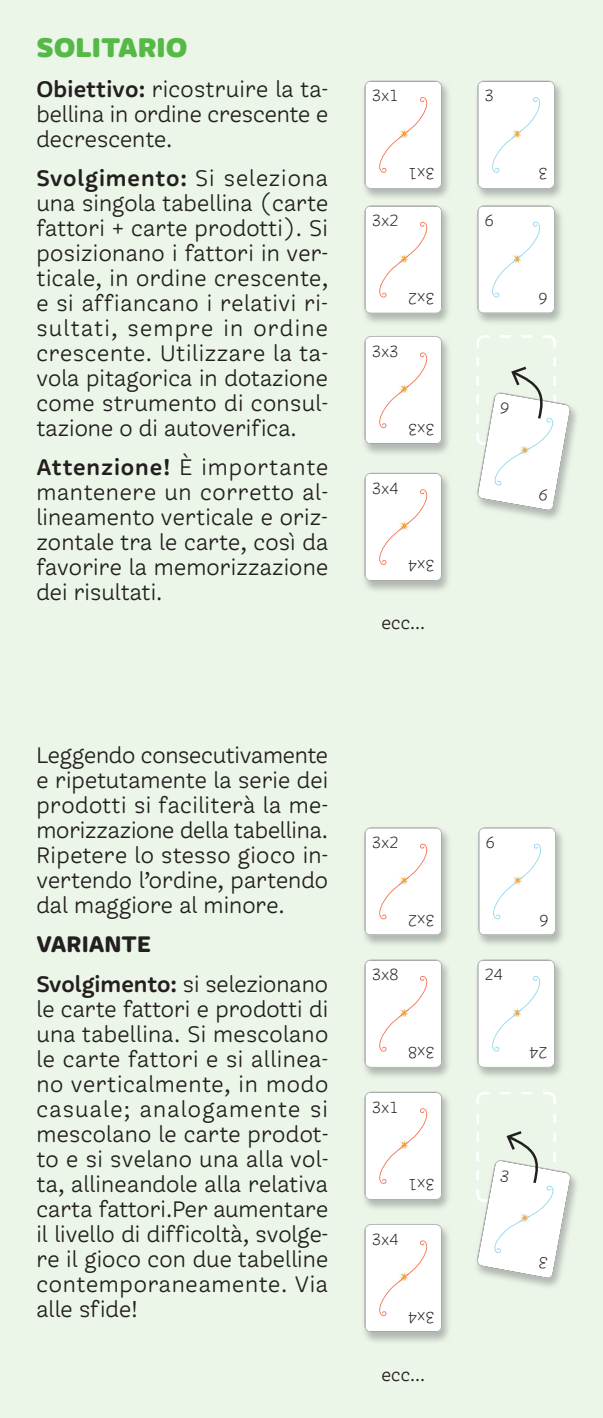
<style>
.page{position:relative;width:603px;height:1418px;background:#fff}
.page>*{position:absolute;margin:0;border:0;box-sizing:border-box;transform-origin:0 0}
.t1{font:900 30px "Freight Round Pro";color:#56b947}
.t2{font:25px/25px "Freight Round Pro";color:#231f20;text-align:justify}
.t3{font:25px "Freight Round Pro Semi";letter-spacing:.035em;color:#231f20}
.t4{font:20px "Freight Round Pro";letter-spacing:.005em;color:#231f20}
.t5{font:300 18px "Freight Round Pro";color:#231f20}
.s1{font-family:"Freight Round Pro Semi"}
.s2{font-family:"Freight Round Pro"}
.s3{font-weight:700}
</style>
<div class="page">
<div style="left:1px;top:0;width:601px;height:1417px;background:#ecf6e8"></div>
<hr style="left:602px;top:0;width:1px;height:709px;background:#d1d2d4">
<hr style="left:602px;top:709px;width:1px;height:708px;background:#d1d2d4">
<hr style="left:602px;top:510px;width:1px;height:199px;background:#da2128">
<div style="left:364px;top:81px;width:77px;height:108px;background:#fff"></div>
<div style="left:364px;top:81px;width:78px;height:108px;border:1px solid #bcbdc0;border-radius:6px"></div>
<div style="left:364px;top:1092px;width:77px;height:107px;background:#fff"></div>
<div style="left:364px;top:1091px;width:78px;height:108px;border:1px solid #bcbdc0;border-radius:6px"></div>
<img style="left:478px;top:80px;width:84px;height:118px">
<div style="left:477px;top:81px;width:77px;height:108px;background:#fff"></div>
<div style="left:477px;top:81px;width:77px;height:108px;border:1px solid #bcbdc0;border-radius:6px"></div>
<img style="left:479px;top:830px;width:84px;height:115px">
<div style="left:478px;top:827px;width:77px;height:108px;background:#fff"></div>
<div style="left:478px;top:827px;width:77px;height:108px;border:1px solid #bcbdc0;border-radius:6px"></div>
<div style="left:364px;top:827px;width:77px;height:108px;background:#fff"></div>
<div style="left:364px;top:827px;width:78px;height:108px;border:1px solid #bcbdc0;border-radius:6px"></div>
<div style="left:364px;top:206px;width:77px;height:107px;background:#fff"></div>
<div style="left:364px;top:205px;width:78px;height:109px;border:1px solid #bcbdc0;border-radius:6px"></div>
<img style="left:478px;top:205px;width:84px;height:118px">
<div style="left:477px;top:206px;width:77px;height:107px;background:#fff"></div>
<div style="left:477px;top:205px;width:77px;height:108px;border:1px solid #bcbdc0;border-radius:6px"></div>
<div style="left:364px;top:336px;width:77px;height:108px;background:#fff"></div>
<div style="left:364px;top:336px;width:78px;height:108px;border:1px solid #bcbdc0;border-radius:6px"></div>
<div style="left:364px;top:959px;width:77px;height:108px;background:#fff"></div>
<div style="left:364px;top:959px;width:78px;height:108px;border:1px solid #bcbdc0;border-radius:6px"></div>
<div style="left:364px;top:473px;width:77px;height:108px;background:#fff"></div>
<div style="left:364px;top:473px;width:78px;height:108px;border:1px solid #bcbdc0;border-radius:6px"></div>
<div style="left:364px;top:1224px;width:77px;height:107px;background:#fff"></div>
<div style="left:364px;top:1224px;width:78px;height:108px;border:1px solid #bcbdc0;border-radius:6px"></div>
<img style="left:478px;top:962px;width:84px;height:115px">
<div style="left:477px;top:959px;width:77px;height:108px;background:#fff"></div>
<div style="left:477px;top:959px;width:77px;height:108px;border:1px solid #bcbdc0;border-radius:6px"></div>
<svg style="left:476px;top:1092px;width:95px;height:187px"></svg>
<svg style="left:476px;top:335px;width:95px;height:176px"></svg>
<p class="t1" style="left:36px;top:29px;width:152px">SOLITARIO</p>
<p class="t2" style="left:36px;top:76px;width:293px"><span class="s1">Obiettivo:</span> ricostruire la ta&shy;bellina in ordine crescente e decrescente.</p>
<p class="t3" style="left:36px;top:163px;width:293px">Svolgimento: <span class="s2">Si seleziona</span></p>
<p class="t2" style="left:36px;top:190px;width:293px">una singola tabellina (carte fattori + carte prodotti). Si posizionano i fattori in ver&shy;ticale, in ordine crescente, e si affiancano i relativi ri&shy;sultati, sempre in ordine crescente. Utilizzare la ta&shy;vola pitagorica in dotazione come strumento di consul&shy;tazione o di autoverifica.</p>
<p class="t3" style="left:36px;top:452px;width:293px">Attenzione! <span class="s2">È importante</span></p>
<p class="t2" style="left:36px;top:479px;width:293px">mantenere un corretto al&shy;lineamento verticale e oriz&shy;zontale tra le carte, così da favorire la memorizzazione dei risultati.</p>
<p class="t5" style="left:372px;top:84px;width:28px">3x1</p>
<p class="t5" style="left:434px;top:185px;width:28px;rotate:-180deg">3x1</p>
<p class="t5" style="left:372px;top:209px;width:28px">3x2</p>
<p class="t5" style="left:434px;top:310px;width:28px;rotate:-180deg">3x2</p>
<p class="t5" style="left:372px;top:340px;width:28px">3x3</p>
<p class="t5" style="left:434px;top:440px;width:28px;rotate:-180deg">3x3</p>
<p class="t5" style="left:372px;top:476px;width:28px">3x4</p>
<p class="t5" style="left:434px;top:577px;width:28px;rotate:-180deg">3x4</p>
<p class="t4" style="left:381px;top:611px;width:45px">ecc...</p>
<p class="t2" style="left:36px;top:742px;width:293px">Leggendo consecutivamente e ripetutamente la serie dei prodotti si faciliterà la me&shy;morizzazione della tabellina.<br>Ripetere lo stesso gioco in&shy;vertendo l’ordine, partendo dal maggiore al minore.</p>
<p class="t2" style="left:36px;top:924px;width:293px;line-height:39.2px"><span class="s3">VARIANTE<br></span><span class="s1">Svolgimento:</span> si selezionano</p>
<p class="t2" style="left:36px;top:996px;width:293px">le carte fattori e prodotti di una tabellina. Si mescolano le carte fattori e si allinea&shy;no verticalmente, in modo casuale; analogamente si mescolano le carte prodot&shy;to e si svelano una alla vol&shy;ta, allineandole alla relativa carta fattori.Per aumentare il livello di difficoltà, svolge&shy;re il gioco con due tabelline contemporaneamente. Via alle sfide!</p>
<p class="t5" style="left:372px;top:831px;width:28px">3x2</p>
<p class="t5" style="left:434px;top:931px;width:28px;rotate:-180deg">3x2</p>
<p class="t5" style="left:372px;top:963px;width:28px">3x8</p>
<p class="t5" style="left:434px;top:1064px;width:28px;rotate:-180deg">3x8</p>
<p class="t5" style="left:372px;top:1095px;width:28px">3x1</p>
<p class="t5" style="left:434px;top:1196px;width:28px;rotate:-180deg">3x1</p>
<p class="t5" style="left:372px;top:1227px;width:28px">3x4</p>
<p class="t5" style="left:434px;top:1328px;width:28px;rotate:-180deg">3x4</p>
<p class="t4" style="left:381px;top:1361px;width:45px">ecc...</p>
<p class="t5" style="left:484px;top:84px;width:10px">3</p>
<p class="t5" style="left:484px;top:209px;width:10px">6</p>
<p class="t5" style="left:547px;top:185px;width:10px;rotate:-180deg">3</p>
<p class="t5" style="left:547px;top:310px;width:10px;rotate:-180deg">6</p>
<p class="t5" style="left:485px;top:831px;width:10px">6</p>
<p class="t5" style="left:484px;top:963px;width:19px">24</p>
<p class="t5" style="left:548px;top:931px;width:10px;rotate:-180deg">6</p>
<p class="t5" style="left:547px;top:1064px;width:19px;rotate:-180deg">24</p>
</div>
